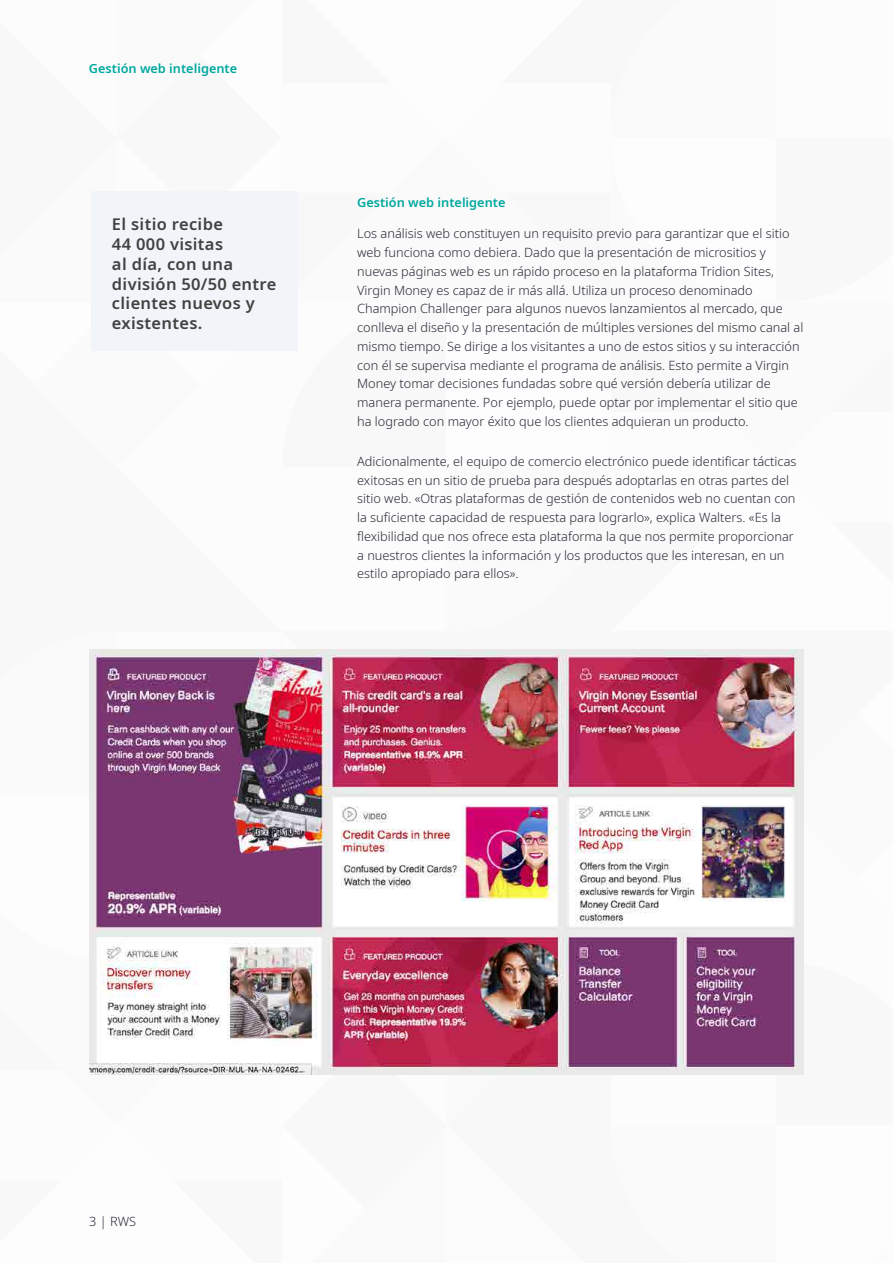
<style>
.page{position:relative;width:893px;height:1263px;background:#fff}
.page>*{position:absolute;margin:0;border:0;box-sizing:border-box;transform-origin:0 0}
.t1{font:600 16.5px/19.8px "Noto Sans";letter-spacing:.02em;color:#414141}
.t2{font:300 12.75px/18.8px "Noto Sans";color:#292b36}
.t3{font:600 12.75px "Noto Sans";color:#00a89f}
</style>
<div class="page">
<div style="left:91px;top:191px;width:207px;height:159px;background:#f1f4f8"></div>
<img style="left:89px;top:649px;width:715px;height:426px">
<p class="t3" style="left:89px;top:60px;width:150px">Gestión web inteligente</p>
<p class="t1" style="left:112px;top:215px;width:166px">El sitio recibe<br>44 000 visitas<br>al día, con una división 50/50 entre clientes nuevos y existentes.</p>
<p class="t3" style="left:357px;top:193px;width:150px">Gestión web inteligente</p>
<p class="t2" style="left:357px;top:225px;width:448px">Los análisis web constituyen un requisito previo para garantizar que el sitio web funciona como debiera. Dado que la presentación de micrositios y nuevas páginas web es un rápido proceso en la plataforma Tridion Sites, Virgin Money es capaz de ir más allá. Utiliza un proceso denominado Champion Challenger para algunos nuevos lanzamientos al mercado, que conlleva el diseño y la presentación de múltiples versiones del mismo canal al mismo tiempo. Se dirige a los visitantes a uno de estos sitios y su interacción con él se supervisa mediante el programa de análisis. Esto permite a Virgin Money tomar decisiones fundadas sobre qué versión debería utilizar de manera permanente. Por ejemplo, puede optar por implementar el sitio que ha logrado con mayor éxito que los clientes adquieran un producto.</p>
<p class="t2" style="left:357px;top:452px;width:441px">Adicionalmente, el equipo de comercio electrónico puede identificar tácticas exitosas en un sitio de prueba para después adoptarlas en otras partes del sitio web. «Otras plataformas de gestión de contenidos web no cuentan con la suficiente capacidad de respuesta para lograrlo», explica Walters. «Es la flexibilidad que nos ofrece esta plataforma la que nos permite proporcionar a nuestros clientes la información y los productos que les interesan, en un estilo apropiado para ellos».</p>
<p class="t2" style="left:89px;top:1212px;width:48px">3 | RWS</p>
</div>
